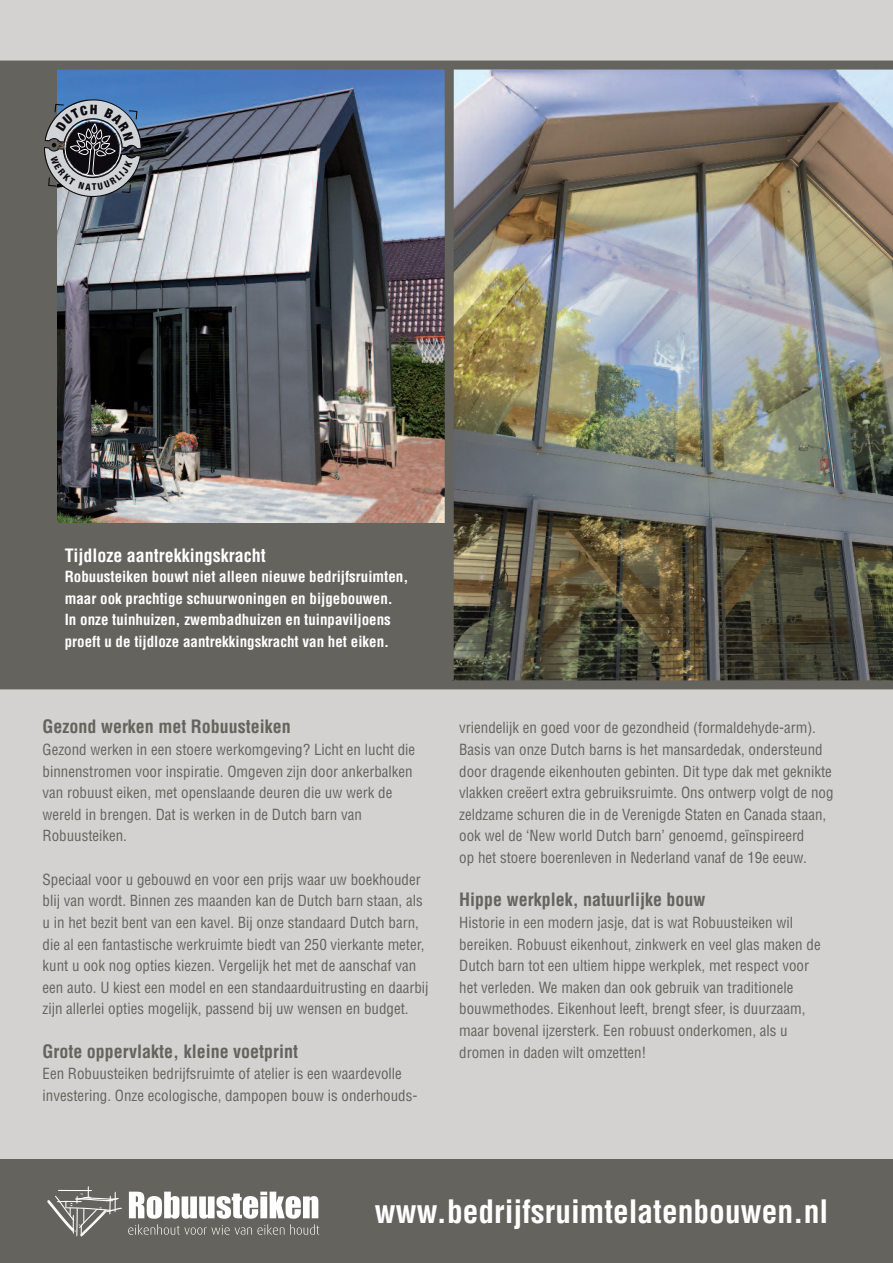
<style>
.page{position:relative;width:893px;height:1263px;background:#d4d2d0}
.page>*{position:absolute;margin:0;border:0;box-sizing:border-box;transform-origin:0 0}
.t1{font:700 condensed 31.5px "Helvetica";color:#fff}
.t2{font:700 condensed 18px "Helvetica";color:#64635d}
.t3{font:700 condensed 18px "Helvetica";color:#fff}
.t4{font:condensed 15px/21.6px "Helvetica";color:#64635d}
.t5{font:700 condensed 15px/21.6px "Helvetica";color:#fff}
</style>
<div class="page">
<div style="left:0;top:1159px;width:893px;height:104px;background:#64635d"></div>
<svg style="left:128px;top:1191px;width:191px;height:44px"></svg>
<svg style="left:47px;top:1186px;width:75px;height:51px"></svg>
<img style="left:0;top:70px;width:445px;height:454px">
<img style="left:454px;top:70px;width:439px;height:610px">
<div style="left:0;top:524px;width:451px;height:165px;background:#64635d"></div>
<div style="left:445px;top:64px;width:9px;height:616px;background:#64635d"></div>
<div style="left:0;top:680px;width:893px;height:9px;background:#64635d"></div>
<div style="left:0;top:61px;width:893px;height:9px;background:#64635d"></div>
<div style="left:0;top:61px;width:57px;height:462px;background:#64635d"></div>
<svg style="left:44px;top:97px;width:98px;height:102px"></svg>
<p class="t3" style="left:65px;top:545px;width:203px">Tijdloze aantrekkingskracht</p>
<p class="t5" style="left:65px;top:566px;width:345px">Robuusteiken bouwt niet alleen nieuwe bedrijfsruimten, maar ook prachtige schuurwoningen en bijgebouwen.<br>In onze tuinhuizen, zwembadhuizen en tuinpaviljoens proeft u de tijdloze aantrekkingskracht van het eiken.</p>
<p class="t2" style="left:43px;top:717px;width:250px">Gezond werken met Robuusteiken</p>
<p class="t4" style="left:43px;top:739px;width:374px">Gezond werken in een stoere werkomgeving? Licht en lucht die binnenstromen voor inspiratie. Omgeven zijn door ankerbalken van robuust eiken, met openslaande deuren die uw werk de wereld in brengen. Dat is werken in de Dutch barn van Robuusteiken.</p>
<p class="t4" style="left:43px;top:869px;width:387px">Speciaal voor u gebouwd en voor een prijs waar uw boekhouder blij van wordt. Binnen zes maanden kan de Dutch barn staan, als u in het bezit bent van een kavel. Bij onze standaard Dutch barn, die al een fantastische werkruimte biedt van 250 vierkante meter, kunt u ook nog opties kiezen. Vergelijk het met de aanschaf van een auto. U kiest een model en een standaarduitrusting en daarbij zijn allerlei opties mogelijk, passend bij uw wensen en budget.</p>
<p class="t2" style="left:43px;top:1041px;width:257px">Grote oppervlakte, kleine voetprint</p>
<p class="t4" style="left:43px;top:1063px;width:376px">Een Robuusteiken bedrijfsruimte of atelier is een waardevolle investering. Onze ecologische, dampopen bouw is onderhouds-</p>
<p class="t4" style="left:459px;top:717px;width:376px">vriendelijk en goed voor de gezondheid (formaldehyde-arm).<br>Basis van onze Dutch barns is het mansardedak, ondersteund door dragende eikenhouten gebinten. Dit type dak met geknikte vlakken creëert extra gebruiksruimte. Ons ontwerp volgt de nog zeldzame schuren die in de Verenigde Staten en Canada staan, ook wel de ‘New world Dutch barn’ genoemd, geïnspireerd<br>op het stoere boerenleven in Nederland vanaf de 19e eeuw.</p>
<p class="t2" style="left:459px;top:889px;width:248px">Hippe werkplek, natuurlijke bouw</p>
<p class="t4" style="left:459px;top:912px;width:363px">Historie in een modern jasje, dat is wat Robuusteiken wil bereiken. Robuust eikenhout, zinkwerk en veel glas maken de Dutch barn tot een ultiem hippe werkplek, met respect voor het verleden. We maken dan ook gebruik van traditionele bouwmethodes. Eikenhout leeft, brengt sfeer, is duurzaam, maar bovenal ijzersterk. Een robuust onderkomen, als u dromen in daden wilt omzetten!</p>
<h1 class="t1" style="left:375px;top:1193px;width:455px">www.bedrijfsruimtelatenbouwen.nl</h1>
</div>
